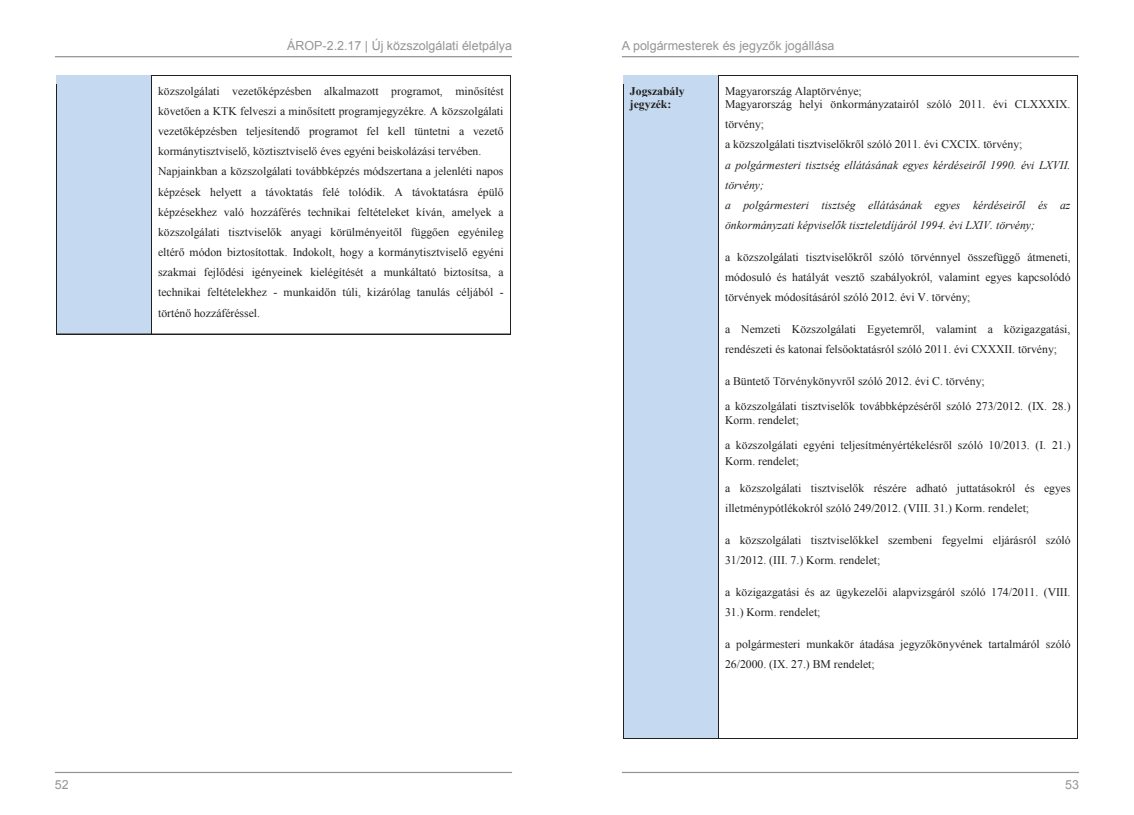
<style>
.page{position:relative;width:1134px;height:815px;background:#fff}
.page>*{position:absolute;margin:0;border:0;box-sizing:border-box;transform-origin:0 0}
.t1{font:12.5px "Arial";color:#939598}
.t2{font:11.75px/20.1px "Times New Roman";color:#231f20}
.t3{font:italic 11.75px/20.1px "Times New Roman";color:#231f20}
.t4{font:700 11.75px/13.4px "Times New Roman";color:#231f20}
</style>
<div class="page">
<hr style="left:55px;top:56px;width:457px;height:1px;background:#939598">
<hr style="left:622px;top:56px;width:457px;height:1px;background:#939598">
<hr style="left:55px;top:772px;width:457px;height:1px;background:#939598">
<hr style="left:622px;top:772px;width:457px;height:1px;background:#939598">
<div style="left:56px;top:76px;width:95px;height:258px;background:#c5daf0"></div>
<hr style="left:56px;top:75px;width:95px;height:1px;background:#231f20">
<hr style="left:151px;top:75px;width:359px;height:1px;background:#231f20">
<hr style="left:56px;top:84px;width:1px;height:250px;background:#231f20">
<hr style="left:151px;top:84px;width:1px;height:250px;background:#231f20">
<hr style="left:510px;top:84px;width:1px;height:250px;background:#231f20">
<div style="left:623px;top:84px;width:7px;height:646px;background:#c5daf0"></div>
<div style="left:711px;top:84px;width:7px;height:646px;background:#c5daf0"></div>
<div style="left:630px;top:84px;width:81px;height:13px;background:#c5daf0"></div>
<div style="left:630px;top:97px;width:81px;height:14px;background:#c5daf0"></div>
<div style="left:630px;top:111px;width:81px;height:13px;background:#c5daf0"></div>
<div style="left:630px;top:124px;width:81px;height:14px;background:#c5daf0"></div>
<div style="left:630px;top:138px;width:81px;height:13px;background:#c5daf0"></div>
<div style="left:630px;top:151px;width:81px;height:14px;background:#c5daf0"></div>
<div style="left:630px;top:165px;width:81px;height:13px;background:#c5daf0"></div>
<div style="left:630px;top:178px;width:81px;height:14px;background:#c5daf0"></div>
<div style="left:630px;top:192px;width:81px;height:13px;background:#c5daf0"></div>
<div style="left:630px;top:205px;width:81px;height:13px;background:#c5daf0"></div>
<div style="left:630px;top:218px;width:81px;height:14px;background:#c5daf0"></div>
<div style="left:630px;top:232px;width:81px;height:13px;background:#c5daf0"></div>
<div style="left:630px;top:245px;width:81px;height:14px;background:#c5daf0"></div>
<div style="left:630px;top:259px;width:81px;height:13px;background:#c5daf0"></div>
<div style="left:630px;top:272px;width:81px;height:14px;background:#c5daf0"></div>
<div style="left:630px;top:286px;width:81px;height:13px;background:#c5daf0"></div>
<div style="left:630px;top:299px;width:81px;height:14px;background:#c5daf0"></div>
<div style="left:630px;top:313px;width:81px;height:13px;background:#c5daf0"></div>
<div style="left:630px;top:326px;width:81px;height:14px;background:#c5daf0"></div>
<div style="left:630px;top:340px;width:81px;height:13px;background:#c5daf0"></div>
<div style="left:630px;top:353px;width:81px;height:13px;background:#c5daf0"></div>
<div style="left:630px;top:366px;width:81px;height:14px;background:#c5daf0"></div>
<div style="left:630px;top:380px;width:81px;height:13px;background:#c5daf0"></div>
<div style="left:630px;top:393px;width:81px;height:14px;background:#c5daf0"></div>
<div style="left:630px;top:407px;width:81px;height:13px;background:#c5daf0"></div>
<div style="left:630px;top:420px;width:81px;height:14px;background:#c5daf0"></div>
<div style="left:630px;top:434px;width:81px;height:13px;background:#c5daf0"></div>
<div style="left:630px;top:447px;width:81px;height:14px;background:#c5daf0"></div>
<div style="left:630px;top:461px;width:81px;height:13px;background:#c5daf0"></div>
<div style="left:630px;top:474px;width:81px;height:14px;background:#c5daf0"></div>
<div style="left:630px;top:488px;width:81px;height:13px;background:#c5daf0"></div>
<div style="left:630px;top:501px;width:81px;height:13px;background:#c5daf0"></div>
<div style="left:630px;top:514px;width:81px;height:14px;background:#c5daf0"></div>
<div style="left:630px;top:528px;width:81px;height:13px;background:#c5daf0"></div>
<div style="left:630px;top:541px;width:81px;height:14px;background:#c5daf0"></div>
<div style="left:630px;top:555px;width:81px;height:13px;background:#c5daf0"></div>
<div style="left:630px;top:568px;width:81px;height:14px;background:#c5daf0"></div>
<div style="left:630px;top:582px;width:81px;height:13px;background:#c5daf0"></div>
<div style="left:630px;top:595px;width:81px;height:14px;background:#c5daf0"></div>
<div style="left:630px;top:609px;width:81px;height:13px;background:#c5daf0"></div>
<div style="left:630px;top:622px;width:81px;height:14px;background:#c5daf0"></div>
<div style="left:630px;top:636px;width:81px;height:13px;background:#c5daf0"></div>
<div style="left:630px;top:649px;width:81px;height:13px;background:#c5daf0"></div>
<div style="left:630px;top:662px;width:81px;height:14px;background:#c5daf0"></div>
<div style="left:630px;top:676px;width:81px;height:13px;background:#c5daf0"></div>
<div style="left:630px;top:689px;width:81px;height:14px;background:#c5daf0"></div>
<div style="left:630px;top:703px;width:81px;height:13px;background:#c5daf0"></div>
<div style="left:630px;top:716px;width:81px;height:14px;background:#c5daf0"></div>
<hr style="left:623px;top:75px;width:95px;height:1px;background:#231f20">
<div style="left:623px;top:76px;width:95px;height:8px;background:#c5daf0"></div>
<hr style="left:718px;top:75px;width:359px;height:1px;background:#231f20">
<div style="left:623px;top:730px;width:95px;height:8px;background:#c5daf0"></div>
<hr style="left:623px;top:84px;width:1px;height:654px;background:#231f20">
<hr style="left:623px;top:738px;width:95px;height:1px;background:#231f20">
<hr style="left:718px;top:84px;width:1px;height:654px;background:#231f20">
<hr style="left:718px;top:738px;width:359px;height:1px;background:#231f20">
<hr style="left:1077px;top:84px;width:1px;height:654px;background:#231f20">
<hr style="left:57px;top:334px;width:453px;height:1px;background:#231f20">
<p class="t1" style="left:287px;top:37px;width:226px">ÁROP-2.2.17 | Új közszolgálati életpálya</p>
<p class="t1" style="left:622px;top:37px;width:214px">A polgármesterek és jegyzők jogállása</p>
<p class="t2" style="left:158px;top:80px;width:347px">közszolgálati vezetőképzésben alkalmazott programot, minősítést követően a KTK felveszi a minősített programjegyzékre. A közszolgálati vezetőképzésben teljesítendő programot fel kell tüntetni a vezető kormánytisztviselő, köztisztviselő éves egyéni beiskolázási tervében.<br>Napjainkban a közszolgálati továbbképzés módszertana a jelenléti napos képzések helyett a távoktatás felé tolódik. A távoktatásra épülő képzésekhez való hozzáférés technikai feltételeket kíván, amelyek a közszolgálati tisztviselők anyagi körülményeitől függően egyénileg eltérő módon biztosítottak. Indokolt, hogy a kormánytisztviselő egyéni szakmai fejlődési igényeinek kielégítését a munkáltató biztosítsa, a technikai feltételekhez - munkaidőn túli, kizárólag tanulás céljából - történő hozzáféréssel.</p>
<p class="t4" style="left:630px;top:84px;width:56px">Jogszabály jegyzék:</p>
<p class="t2" style="left:725px;top:84px;width:347px;line-height:13.5px">Magyarország Alaptörvénye;<br>Magyarország helyi önkormányzatairól szóló 2011. évi CLXXXIX.</p>
<p class="t2" style="left:725px;top:114px;width:299px">törvény;<br>a közszolgálati tisztviselőkről szóló 2011. évi CXCIX. törvény;</p>
<p class="t3" style="left:725px;top:154px;width:347px">a polgármesteri tisztség ellátásának egyes kérdéseiről 1990. évi LXVII. törvény;<br>a polgármesteri tisztség ellátásának egyes kérdéseiről és az önkormányzati képviselők tiszteletdíjáról 1994. évi LXIV. törvény;</p>
<p class="t2" style="left:725px;top:247px;width:347px;text-align:justify">a közszolgálati tisztviselőkről szóló törvénnyel összefüggő átmeneti, módosuló és hatályát vesztő szabályokról, valamint egyes kapcsolódó törvények módosításáról szóló 2012. évi V. törvény;</p>
<p class="t2" style="left:725px;top:319px;width:347px">a Nemzeti Közszolgálati Egyetemről, valamint a közigazgatási, rendészeti és katonai felsőoktatásról szóló 2011. évi CXXXII. törvény;</p>
<p class="t2" style="left:725px;top:368px;width:347px;line-height:25.1px">a Büntető Törvénykönyvről szóló 2012. évi C. törvény;<br>a közszolgálati tisztviselők továbbképzéséről szóló 273/2012. (IX. 28.)</p>
<p class="t2" style="left:725px;top:407px;width:347px;line-height:25.2px">Korm. rendelet;<br>a közszolgálati egyéni teljesítményértékelésről szóló 10/2013. (I. 21.)</p>
<p class="t2" style="left:725px;top:450px;width:76px">Korm. rendelet;</p>
<p class="t2" style="left:725px;top:478px;width:347px">a közszolgálati tisztviselők részére adható juttatásokról és egyes illetménypótlékokról szóló 249/2012. (VIII. 31.) Korm. rendelet;</p>
<p class="t2" style="left:725px;top:530px;width:347px">a közszolgálati tisztviselőkkel szembeni fegyelmi eljárásról szóló<br>31/2012. (III. 7.) Korm. rendelet;</p>
<p class="t2" style="left:725px;top:582px;width:347px">a közigazgatási és az ügykezelői alapvizsgáról szóló 174/2011. (VIII.<br>31.) Korm. rendelet;</p>
<p class="t2" style="left:725px;top:634px;width:347px">a polgármesteri munkakör átadása jegyzőkönyvének tartalmáról szóló<br>26/2000. (IX. 27.) BM rendelet;</p>
<p class="t1" style="left:55px;top:776px;width:15px">52</p>
<p class="t1" style="left:1065px;top:776px;width:15px">53</p>
</div>
